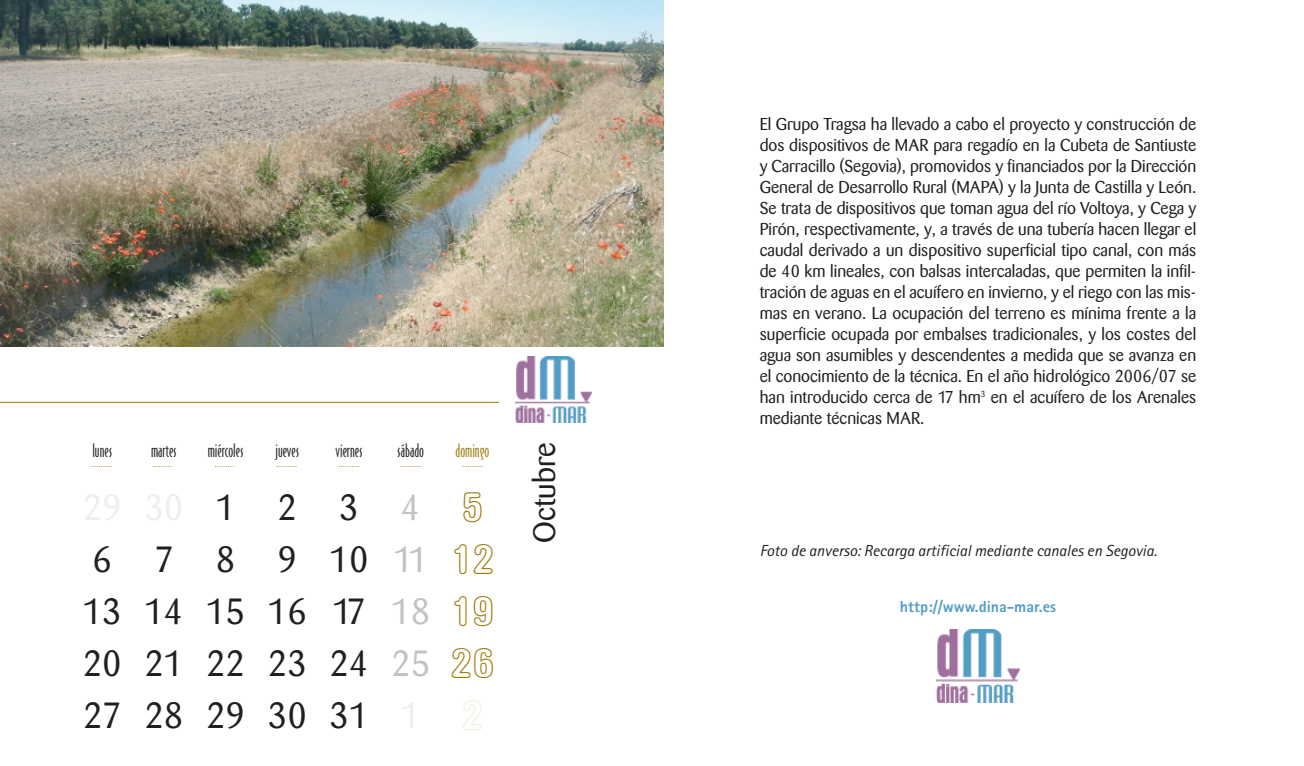
<style>
.page{position:relative;width:1304px;height:766px;background:#fff}
.page>*{position:absolute;margin:0;border:0;box-sizing:border-box;transform-origin:0 0}
.t1{font:36px/52px "Barmeno";color:#231f20}
.t2{font:30.6px "Barmeno";color:#231f20}
.t3{font:17.6px "Bodega Sans Oldstyle";color:#231f20}
.t4{font:17.6px "Bodega Sans Oldstyle";color:#9c7c0c}
.t5{font:17px/21px "Barmeno";color:#231f20;text-align:justify}
.t6{font:italic 16px "Rotis Sans Serif";color:#231f20}
.t7{font:800 16px "Rotis Sans Serif";color:#529dc7}
.s1{color:#eeeef0}
.s2{color:#c2c2c5}
.s3{font-family:"AG Book Rounded Bold Cn Outline";font-size:42.2px;color:#9c7c0c}
.s4{font-family:"AG Book Rounded Bold Cn Outline";font-size:42.2px;color:#f3eedf}
</style>
<div class="page">
<img style="left:936px;top:629px;width:84px;height:73px">
<img style="left:0;top:0;width:663px;height:346px">
<svg style="left:462px;top:466px;width:21px;height:1px"></svg>
<svg style="left:401px;top:466px;width:20px;height:1px"></svg>
<svg style="left:339px;top:466px;width:20px;height:1px"></svg>
<svg style="left:277px;top:466px;width:20px;height:1px"></svg>
<svg style="left:215px;top:466px;width:20px;height:1px"></svg>
<svg style="left:153px;top:466px;width:21px;height:1px"></svg>
<svg style="left:92px;top:466px;width:20px;height:1px"></svg>
<hr style="left:0;top:402px;width:499px;height:1px;background:#9c7c0c">
<img style="left:516px;top:356px;width:75px;height:66px">
<p class="t3" style="left:92px;top:440px;width:21px">lunes</p>
<p class="t3" style="left:151px;top:440px;width:27px">martes</p>
<p class="t3" style="left:208px;top:440px;width:37px">miércoles</p>
<p class="t3" style="left:275px;top:440px;width:25px">jueves</p>
<p class="t3" style="left:336px;top:440px;width:29px">viernes</p>
<p class="t3" style="left:397px;top:440px;width:28px">sábado</p>
<p class="t4" style="left:455px;top:440px;width:35px">domingo</p>
<h1 class="t1" style="left:83px;top:484px;width:413px"><span class="s1">2930</span>123 <span class="s2">4</span> <span class="s3">5<br></span>6 7 8 9 10<span class="s2">11</span><span class="s3">12<br></span>13 14 15 16 17 <span class="s2">18</span> <span class="s3">19<br></span>20 21 22 23 24 <span class="s2">25</span> <span class="s3">26<br></span>2728293031 <span class="s1">1</span> <span class="s4">2</span></h1>
<h2 class="t2" style="left:532px;top:542px;width:102px;rotate:-90deg">Octubre</h2>
<p class="t5" style="left:760px;top:115px;width:438px">El Grupo Tragsa ha llevado a cabo el proyecto y construcción de dos dispositivos de MAR para regadío en la Cubeta de Santiuste y Carracillo (Segovia), promovidos y financiados por la Dirección General de Desarrollo Rural (MAPA) y la Junta de Castilla y León.<br>Se trata de dispositivos que toman agua del río Voltoya, y Cega y Pirón, respectivamente, y, a través de una tubería hacen llegar el caudal derivado a un dispositivo superficial tipo canal, con más de 40 km lineales, con balsas intercaladas, que permiten la infil&shy;tración de aguas en el acuífero en invierno, y el riego con las mis&shy;mas en verano. La ocupación del terreno es mínima frente a la superficie ocupada por embalses tradicionales, y los costes del agua son asumibles y descendentes a medida que se avanza en el conocimiento de la técnica. En el año hidrológico 2006/07 se han introducido cerca de 17 hm<sup>3</sup> en el acuífero de los Arenales mediante técnicas MAR.</p>
<p class="t6" style="left:760px;top:545px;width:399px">Foto de anverso: Recarga artificial mediante canales en Segovia.</p>
<p class="t7" style="left:900px;top:601px;width:158px">http://www.dina-mar.es</p>
</div>
